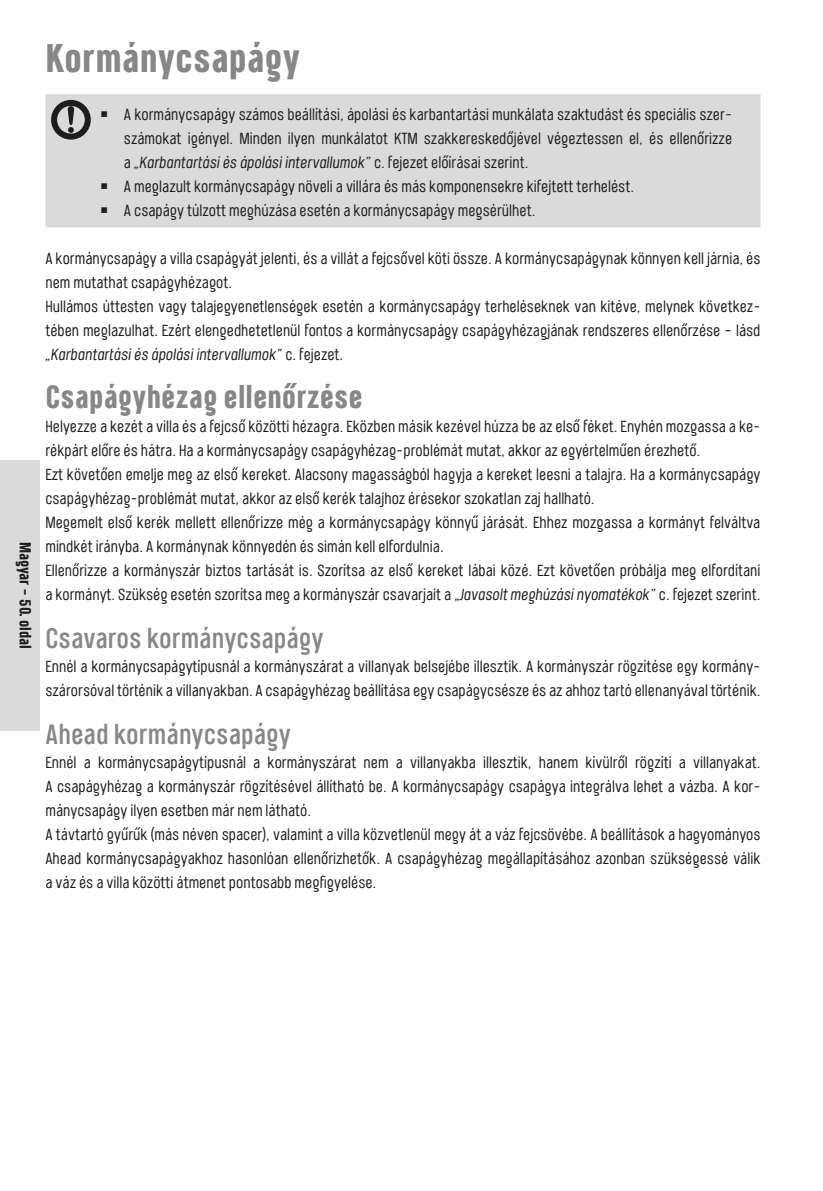
<style>
.page{position:relative;width:823px;height:1191px;background:#fff}
.page>*{position:absolute;margin:0;border:0;box-sizing:border-box;transform-origin:0 0}
.t1{font:700 40px "Port Condensed";color:#878787}
.t2{font:700 32px "Port Condensed";color:#878787}
.t3{font:500 28px "Port Condensed";color:#878787}
.t4{font:16px/24px "Port Condensed";color:#1d1d1b}
.t5{font:italic 16px "Port Condensed";color:#1d1d1b}
.t6{font:700 16px "Port Condensed";letter-spacing:-.005em;color:#1d1d1b}
.s1{font-style:normal}
.s2{font-style:italic}
</style>
<div class="page">
<div style="left:0;top:460px;width:40px;height:271px;background:#dadada"></div>
<div style="left:45px;top:94px;width:715px;height:133px;background:#dadada"></div>
<svg style="left:47px;top:97px;width:47px;height:46px;background:#989897"></svg>
<p class="t6" style="left:36px;top:542px;width:108px;rotate:90deg">Magyar – 50. oldal</p>
<h1 class="t1" style="left:45px;top:32px;width:256px">Kormánycsapágy</h1>
<p class="t4" style="left:101px;top:102px;width:632px">￭ A kormánycsapágy számos beállítási, ápolási és karbantartási munkálata szaktudást és speciális szer-</p>
<p class="t4" style="left:124px;top:126px;width:609px">számokat igényel. Minden ilyen munkálatot KTM szakkereskedőjével végeztessen el, és ellenőrizze</p>
<p class="t5" style="left:124px;top:152px;width:406px"><span class="s1">a</span> „Karbantartási és ápolási intervallumok” <span class="s1">c. fejezet előírásai szerint.</span></p>
<p class="t4" style="left:101px;top:174px;width:534px">￭ A meglazult kormánycsapágy növeli a villára és más komponensekre kifejtett terhelést.</p>
<p class="t4" style="left:101px;top:198px;width:435px">￭ A csapágy túlzott meghúzása esetén a kormánycsapágy megsérülhet.</p>
<p class="t4" style="left:45px;top:246px;width:716px">A kormánycsapágy a villa csapágyát jelenti, és a villát a fejcsővel köti össze. A kormánycsapágynak könnyen kell járnia, és nem mutathat csapágyhézagot.<br>Hullámos úttesten vagy talajegyenetlenségek esetén a kormánycsapágy terheléseknek van kitéve, melynek következ&shy;tében meglazulhat. Ezért elengedhetetlenül fontos a kormánycsapágy csapágyhézagjának rendszeres ellenőrzése – lásd <span class="s2">„Karbantartási és ápolási intervallumok”</span> c. fejezet.</p>
<h2 class="t2" style="left:45px;top:376px;width:319px">Csapágyhézag ellenőrzése</h2>
<p class="t4" style="left:45px;top:414px;width:716px">Helyezze a kezét a villa és a fejcső közötti hézagra. Eközben másik kezével húzza be az első féket. Enyhén mozgassa a ke&shy;rékpárt előre és hátra. Ha a kormánycsapágy csapágyhézag-problémát mutat, akkor az egyértelműen érezhető.<br>Ezt követően emelje meg az első kereket. Alacsony magasságból hagyja a kereket leesni a talajra. Ha a kormánycsapágy csapágyhézag-problémát mutat, akkor az első kerék talajhoz érésekor szokatlan zaj hallható.<br>Megemelt első kerék mellett ellenőrizze még a kormánycsapágy könnyű járását. Ehhez mozgassa a kormányt felváltva mindkét irányba. A kormánynak könnyedén és simán kell elfordulnia.<br>Ellenőrizze a kormányszár biztos tartását is. Szorítsa az első kereket lábai közé. Ezt követően próbálja meg elfordítani a kormányt. Szükség esetén szorítsa meg a kormányszár csavarjait a „<span class="s2">Javasolt meghúzási nyomatékok”</span> c. fejezet szerint.</p>
<h3 class="t3" style="left:45px;top:620px;width:279px">Csavaros kormánycsapágy</h3>
<p class="t4" style="left:45px;top:654px;width:716px">Ennél a kormánycsapágytípusnál a kormányszárat a villanyak belsejébe illesztik. A kormányszár rögzítése egy kormány&shy;szárorsóval történik a villanyakban. A csapágyhézag beállítása egy csapágycsésze és az ahhoz tartó ellenanyával történik.</p>
<h3 class="t3" style="left:45px;top:716px;width:247px">Ahead kormánycsapágy</h3>
<p class="t4" style="left:45px;top:750px;width:716px">Ennél a kormánycsapágytípusnál a kormányszárat nem a villanyakba illesztik, hanem kívülről rögzíti a villanyakat.<br>A csapágyhézag a kormányszár rögzítésével állítható be. A kormánycsapágy csapágya integrálva lehet a vázba. A kor&shy;mánycsapágy ilyen esetben már nem látható.<br>A távtartó gyűrűk (más néven spacer), valamint a villa közvetlenül megy át a váz fejcsövébe. A beállítások a hagyományos Ahead kormánycsapágyakhoz hasonlóan ellenőrizhetők. A csapágyhézag megállapításához azonban szükségessé válik a váz és a villa közötti átmenet pontosabb megfigyelése.</p>
</div>
